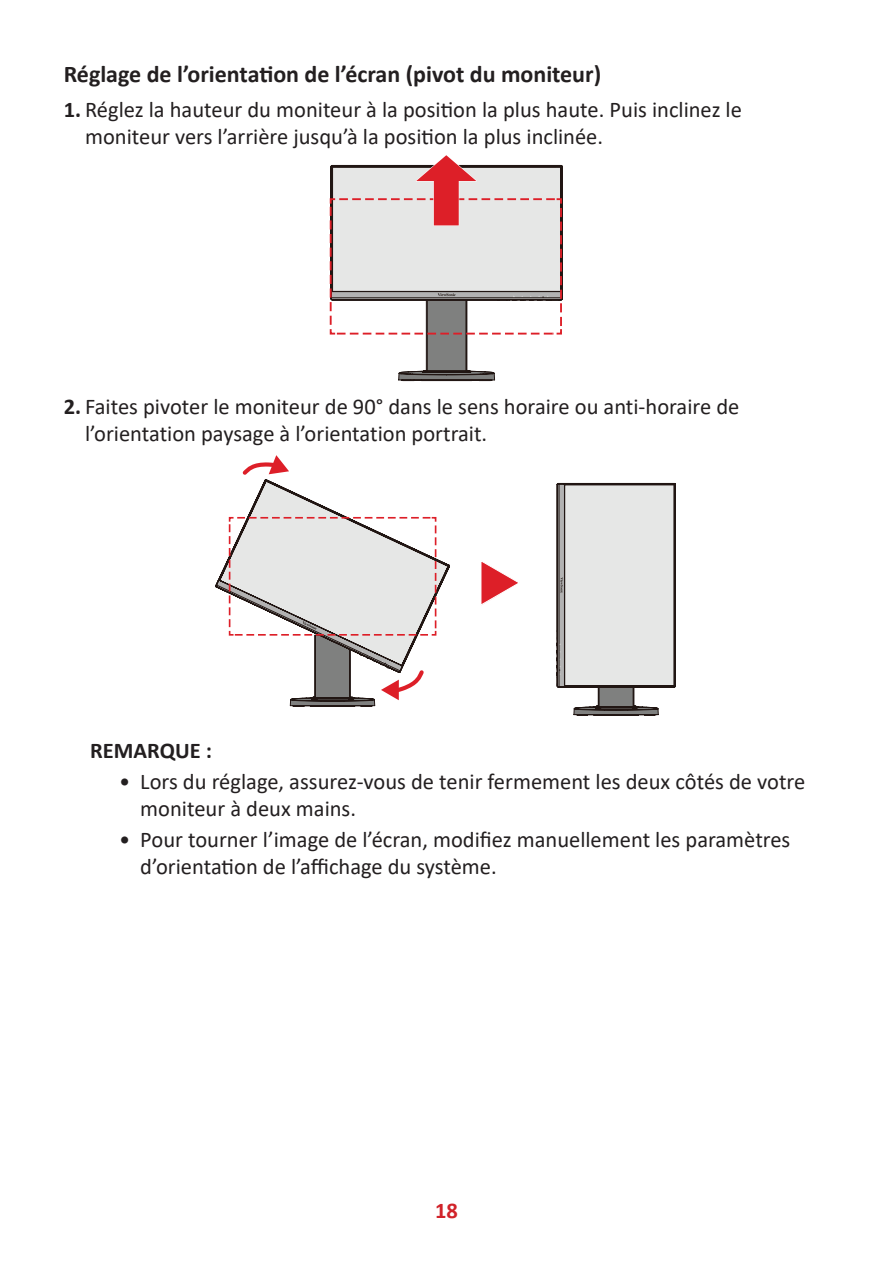
<style>
.page{position:relative;width:893px;height:1263px;background:#fff}
.page>*{position:absolute;margin:0;border:0;box-sizing:border-box;transform-origin:0 0}
.t1{font:700 24px "Calibri";color:#231f20}
.t2{font:22.5px/27px "Calibri";color:#231f20}
.t3{font:700 22.5px "Calibri";color:#231f20}
.t4{font:700 22.5px "Calibri";color:#d1232a}
.s1{font-weight:700}
</style>
<div class="page">
<svg style="left:329px;top:155px;width:234px;height:226px"></svg>
<svg style="left:481px;top:562px;width:37px;height:43px"></svg>
<svg style="left:556px;top:483px;width:120px;height:233px;background:#d2d2d1"></svg>
<svg style="left:216px;top:455px;width:234px;height:252px"></svg>
<p class="t1" style="left:64px;top:57px;width:539px">Réglage de l’orientation de l’écran (pivot du moniteur)</p>
<p class="t2" style="left:85px;top:96px;width:658px;text-indent:-21px"><span class="s1">1.</span> Réglez la hauteur du moniteur à la position la plus haute. Puis inclinez le moniteur vers l’arrière jusqu’à la position la plus inclinée.</p>
<p class="t2" style="left:85px;top:393px;width:656px;text-indent:-21px"><span class="s1">2.</span> Faites pivoter le moniteur de 90° dans le sens horaire ou anti-horaire de l’orientation paysage à l’orientation portrait.</p>
<p class="t3" style="left:90px;top:734px;width:124px">REMARQUE :</p>
<p class="t2" style="left:140px;top:767px;width:666px;text-indent:-21px">• Lors du réglage, assurez-vous de tenir fermement les deux côtés de votre moniteur à deux mains.</p>
<p class="t2" style="left:140px;top:826px;width:652px;text-indent:-21px">• Pour tourner l’image de l’écran, modifiez manuellement les paramètres d’orientation de l’affichage du système.</p>
<p class="t4" style="left:435px;top:1194px;width:24px">18</p>
</div>
